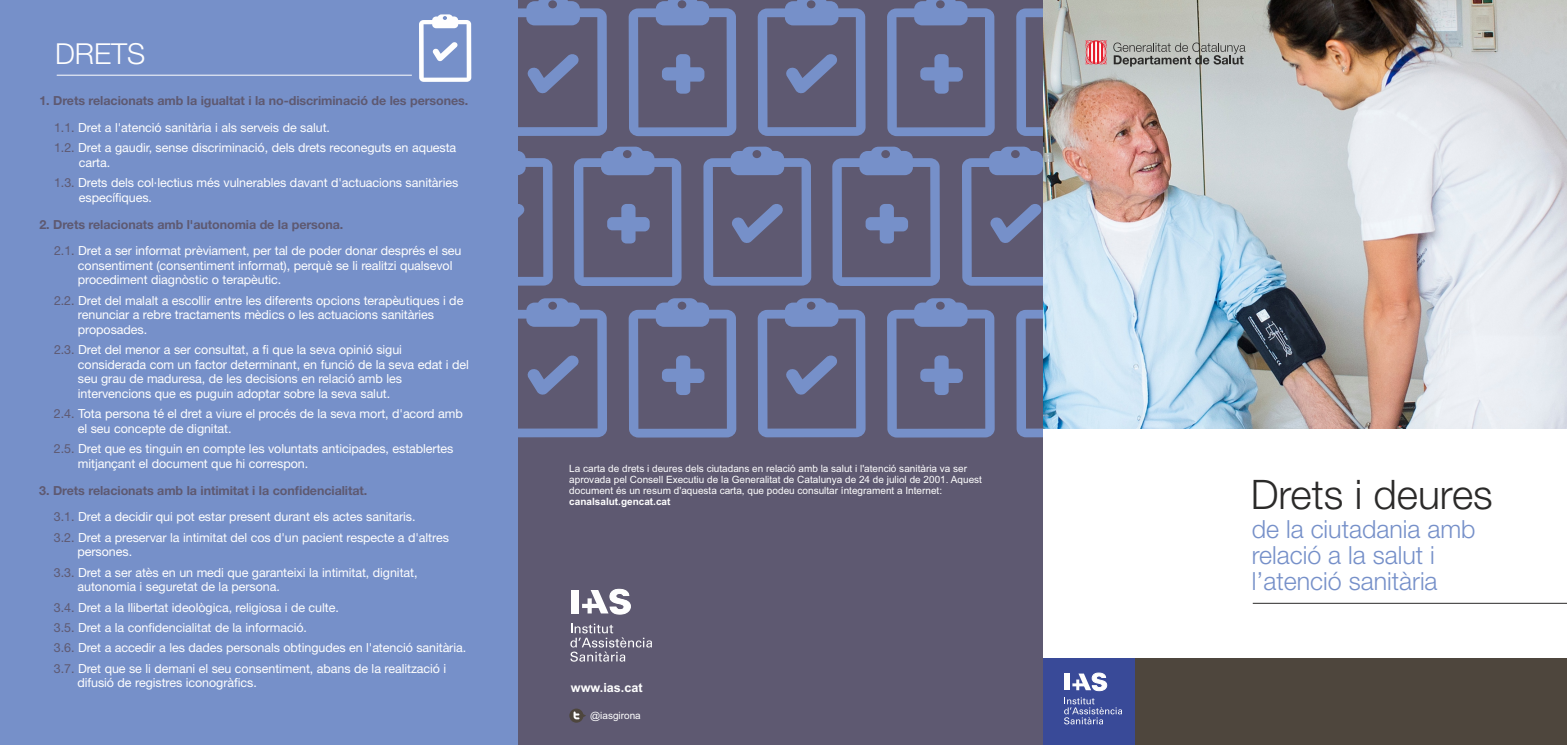
<style>
.page{position:relative;width:1567px;height:745px;background:#fff}
.page>*{position:absolute;margin:0;border:0;box-sizing:border-box;transform-origin:0 0}
.t1{font:300 40.62px "Helvetica Neue";color:#2b2a29}
.t2{font:300 28.88px "Helvetica Neue";color:#fefefe}
.t3{font:300 25px/26.1px "Helvetica Neue";color:#7690c9}
.t4{font:700 12.62px "Arial";color:#fefefe}
.t5{font:12.5px/14.6px "Helvetica Neue";letter-spacing:-.005em;color:#fefefe}
.t6{font:700 12.5px/26.4px "Helvetica Neue";letter-spacing:-.005em;color:#5e5971}
.t7{font:10px/11.1px "Arial";color:#fefefe}
.t8{font:700 10px "Arial";color:#fefefe}
.s1{font-weight:400}
.s2{font-weight:400;color:#fefefe}
.s3{color:#5e5971}
.s4{font-weight:700;color:#5e5971}
</style>
<div class="page">
<div style="left:0;top:0;width:518px;height:744px;background:#7690c9"></div>
<img style="left:1042px;top:0;width:524px;height:428px">
<div style="left:1134px;top:657px;width:432px;height:87px;background:#4e463d"></div>
<div style="left:1042px;top:657px;width:92px;height:87px;background:#394a98"></div>
<div style="left:518px;top:0;width:524px;height:744px;background:#5e5971"></div>
<svg style="left:518px;top:0;width:524px;height:437px"></svg>
<svg style="left:1064px;top:697px;width:57px;height:27px"></svg>
<div style="left:1064px;top:673px;width:5px;height:16px;background:#fefefe"></div>
<svg style="left:1072px;top:672px;width:34px;height:18px"></svg>
<svg style="left:570px;top:623px;width:82px;height:38px"></svg>
<div style="left:571px;top:589px;width:7px;height:24px;background:#fefefe"></div>
<svg style="left:582px;top:588px;width:48px;height:26px"></svg>
<hr style="left:1252px;top:602px;width:314px;height:1px;background:#2b2a29">
<svg style="left:569px;top:708px;width:17px;height:14px"></svg>
<svg style="left:1085px;top:40px;width:21px;height:24px"></svg>
<svg style="left:1113px;top:43px;width:132px;height:24px;background:#9b9d9a"></svg>
<hr style="left:57px;top:75px;width:355px;height:1px;background:#fefefe">
<svg style="left:419px;top:14px;width:52px;height:68px"></svg>
<h2 class="t2" style="left:55px;top:42px;width:92px">DRETS</h2>
<p class="t6" style="left:54px;top:89px;width:416px;text-indent:-15px">1. Drets relacionats amb la igualtat i la no-discriminació de les persones.<br><span class="s1">1.1.</span> <span class="s2">Dret a l'atenció sanitària i als serveis de salut.</span></p>
<p class="t5" style="left:79px;top:141px;width:379px;text-indent:-25px"><span class="s3">1.2.</span> Dret a gaudir, sense discriminació, dels drets reconeguts en aquesta carta.</p>
<p class="t5" style="left:79px;top:176px;width:381px;text-indent:-25px"><span class="s3">1.3.</span> Drets dels col·lectius més vulnerables davant d'actuacions sanitàries específiques.</p>
<p class="t5" style="left:54px;top:212px;width:409px;line-height:26.4px;text-indent:-15px"><span class="s4">2. Drets relacionats amb l'autonomia de la persona.<br></span><span class="s3">2.1.</span> Dret a ser informat prèviament, per tal de poder donar després el seu</p>
<p class="t5" style="left:78px;top:258px;width:376px">consentiment (consentiment informat), perquè se li realitzi qualsevol procediment diagnòstic o terapèutic.</p>
<p class="t5" style="left:78px;top:293px;width:387px;text-indent:-24px"><span class="s3">2.2.</span> Dret del malalt a escollir entre les diferents opcions terapèutiques i de renunciar a rebre tractaments mèdics o les actuacions sanitàries proposades.</p>
<p class="t5" style="left:78px;top:343px;width:392px;text-indent:-24px"><span class="s3">2.3.</span> Dret del menor a ser consultat, a fi que la seva opinió sigui considerada com un factor determinant, en funció de la seva edat i del seu grau de maduresa, de les decisions en relació amb les intervencions que es puguin adoptar sobre la seva salut.</p>
<p class="t5" style="left:78px;top:407px;width:386px;text-indent:-24px"><span class="s3">2.4.</span> Tota persona té el dret a viure el procés de la seva mort, d'acord amb el seu concepte de dignitat.</p>
<p class="t5" style="left:78px;top:442px;width:377px;text-indent:-24px"><span class="s3">2.5.</span> Dret que es tinguin en compte les voluntats anticipades, establertes mitjançant el document que hi correspon.</p>
<p class="t5" style="left:54px;top:477px;width:363px;line-height:26.4px;text-indent:-15px"><span class="s4">3. Drets relacionats amb la intimitat i la confidencialitat.<br></span><span class="s3">3.1.</span> Dret a decidir qui pot estar present durant els actes sanitaris.</p>
<p class="t5" style="left:78px;top:530px;width:373px;text-indent:-24px"><span class="s3">3.2.</span> Dret a preservar la intimitat del cos d'un pacient respecte a d'altres persones.</p>
<p class="t5" style="left:78px;top:565px;width:341px;text-indent:-24px"><span class="s3">3.3.</span> Dret a ser atès en un medi que garanteixi la intimitat, dignitat, autonomia i seguretat de la persona.</p>
<p class="t5" style="left:54px;top:597px;width:414px;line-height:20.4px"><span class="s3">3.4.</span> Dret a la llibertat ideològica, religiosa i de culte.<br><span class="s3">3.5.</span> Dret a la confidencialitat de la informació.<br><span class="s3">3.6.</span> Dret a accedir a les dades personals obtingudes en l'atenció sanitària.<br><span class="s3">3.7.</span> Dret que se li demani el seu consentiment, abans de la realització i</p>
<p class="t5" style="left:77px;top:676px;width:181px">difusió de registres iconogràfics.</p>
<p class="t7" style="left:569px;top:463px;width:414px">La carta de drets i deures dels ciutadans en relació amb la salut i l'atenció sanitària va ser aprovada pel Consell Executiu de la Generalitat de Catalunya de 24 de juliol de 2001. Aquest document és un resum d'aquesta carta, que podeu consultar íntegrament a Internet:</p>
<p class="t8" style="left:569px;top:497px;width:103px">canalsalut.gencat.cat</p>
<p class="t4" style="left:571px;top:682px;width:73px">www.ias.cat</p>
<p class="t7" style="left:590px;top:710px;width:52px">@iasgirona</p>
<h1 class="t1" style="left:1250px;top:476px;width:243px">Drets i deures</h1>
<h3 class="t3" style="left:1251px;top:517px;width:225px">de la ciutadania amb relació a la salut i l’atenció sanitària</h3>
</div>
